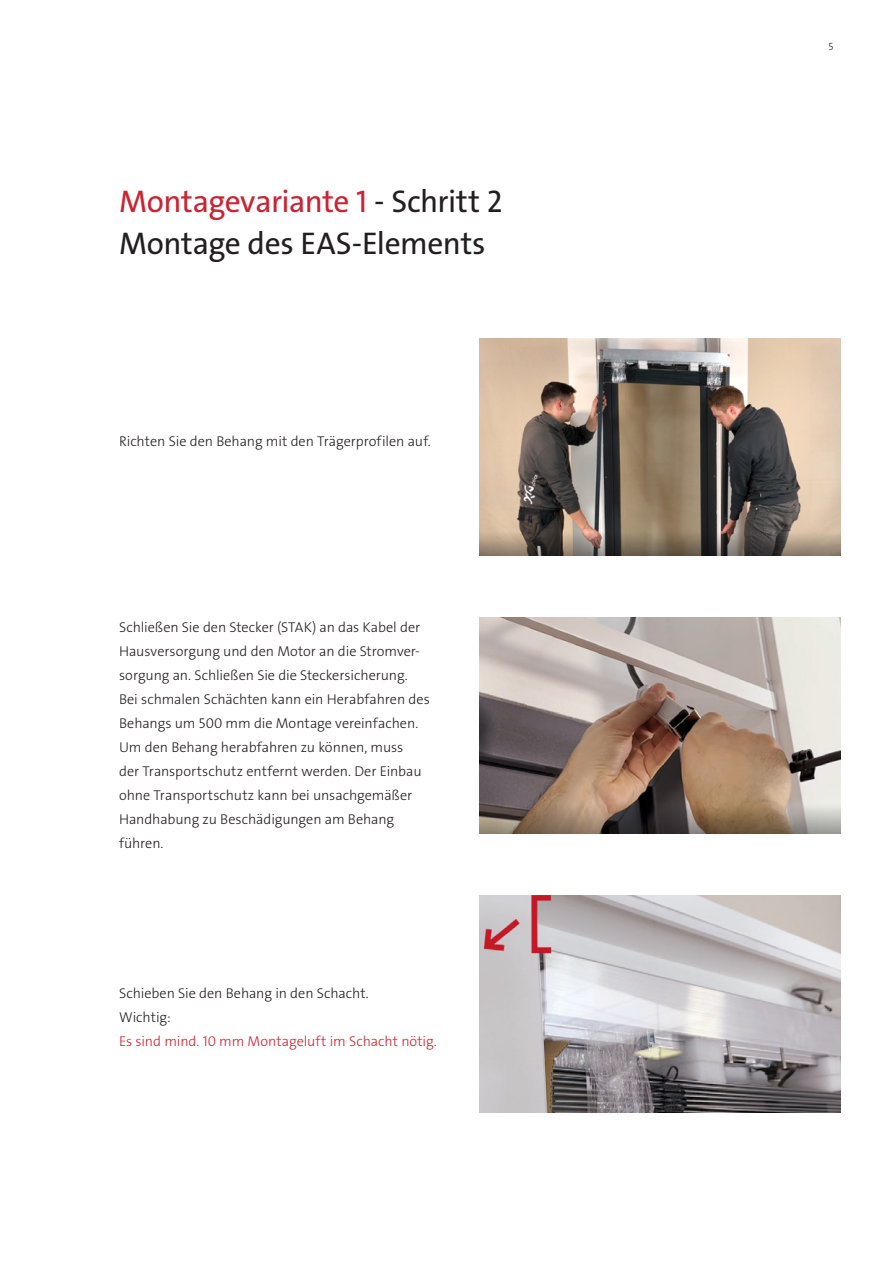
<style>
.page{position:relative;width:893px;height:1263px;background:#fff}
.page>*{position:absolute;margin:0;border:0;box-sizing:border-box;transform-origin:0 0}
.t1{font:31.5px "The Sans Os F";letter-spacing:-.015em;color:#c82434}
.t2{font:31.5px "The Sans Os F";letter-spacing:-.01em;color:#231f20}
.Copy{font:300 14.25px/24px "The Sans Os F";letter-spacing:-.005em;color:#231f20}
.Copy-2{font:300 14.25px "The Sans Os F";color:#c82434}
.t3{font:300 10.5px "The Sans Os F";color:#231f20}
.s1{color:#231f20}
</style>
<div class="page">
<img style="left:479px;top:338px;width:362px;height:217px">
<img style="left:479px;top:617px;width:362px;height:217px">
<img style="left:479px;top:896px;width:362px;height:216px">
<p class="t1" style="left:119px;top:181px;width:385px">Montagevariante 1 <span class="s1">- Schritt 2</span></p>
<p class="t2" style="left:119px;top:223px;width:368px">Montage des EAS-Elements</p>
<p class="Copy" style="left:119px;top:430px;width:313px">Richten Sie den Behang mit den Trägerprofilen auf.</p>
<p class="Copy" style="left:119px;top:616px;width:312px">Schließen Sie den Stecker (STAK) an das Kabel der Hausversorgung und den Motor an die Stromver&shy;sorgung an. Schließen Sie die Steckersicherung.<br>Bei schmalen Schächten kann ein Herabfahren des Behangs um 500 mm die Montage vereinfachen.<br>Um den Behang herabfahren zu können, muss<br>der Transportschutz entfernt werden. Der Einbau ohne Transportschutz kann bei unsachgemäßer</p>
<p class="Copy" style="left:119px;top:808px;width:277px">Handhabung zu Beschädigungen am Behang</p>
<p class="Copy" style="left:119px;top:832px;width:46px">führen.</p>
<p class="Copy" style="left:119px;top:982px;width:251px">Schieben Sie den Behang in den Schacht.</p>
<p class="Copy" style="left:119px;top:1006px;width:53px">Wichtig:</p>
<p class="Copy-2" style="left:119px;top:1032px;width:319px">Es sind mind. 10 mm Montageluft im Schacht nötig.</p>
<p class="t3" style="left:829px;top:40px;width:6px">5</p>
</div>
